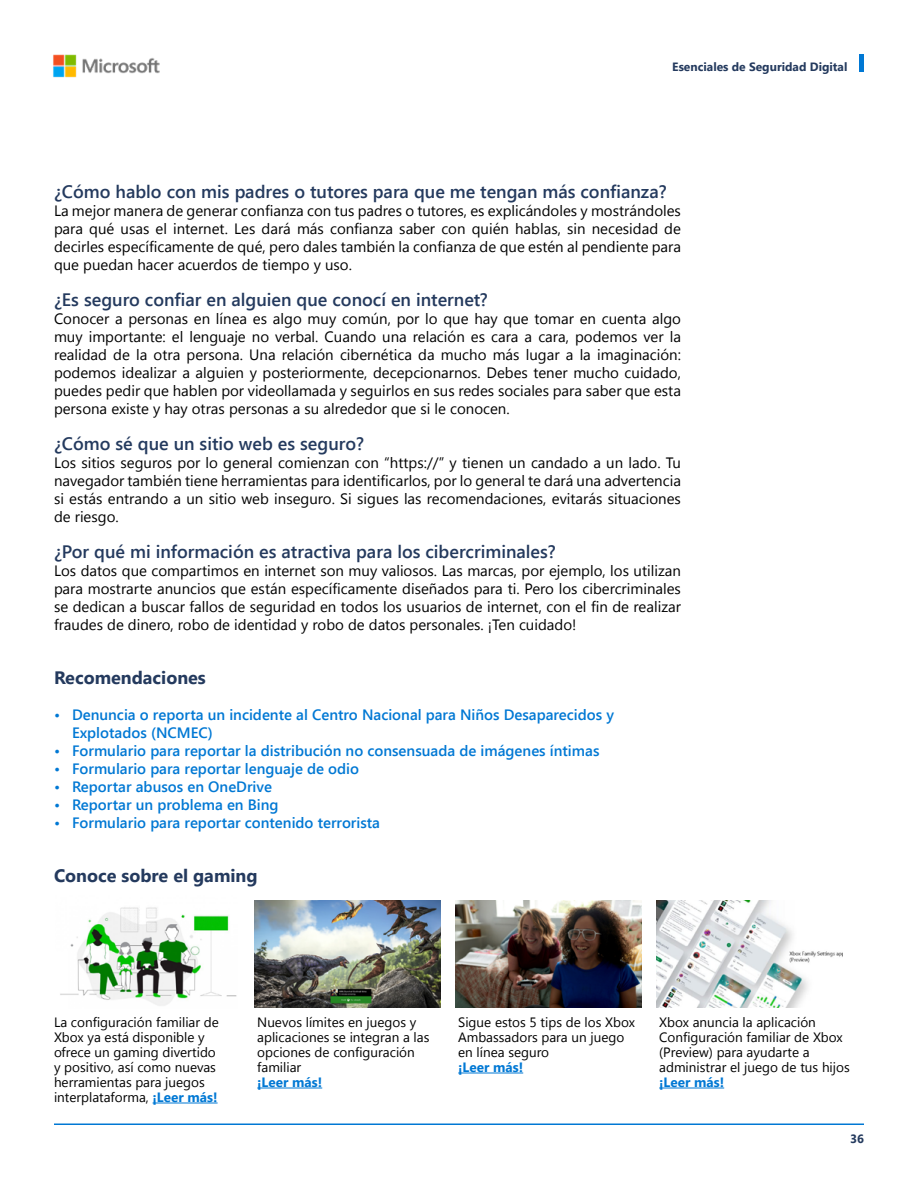
<style>
.page{position:relative;width:918px;height:1188px;background:#fff}
.page>*{position:absolute;margin:0;border:0;box-sizing:border-box;transform-origin:0 0}
.t1{font:600 18px "Segoe UI";color:#243a5e}
.t2{font:700 18px "Segoe UI";color:#243a5e}
.t3{font:15px/18px "Segoe UI";color:#000;text-align:justify}
.t4{font:600 15px/18px "Segoe UI";color:#0078d4}
.t5{font:13.5px/15px "Segoe UI";color:#000}
.t6{font:700 13.5px "Segoe UI";color:#0078d4}
.t7{font:700 12px "Segoe UI";color:#243a5e}
.s1{font-weight:700;color:#0078d4}
</style>
<div class="page">
<hr style="left:860px;top:54px;width:4px;height:18px;background:#0078d4">
<img style="left:53px;top:54px;width:107px;height:24px">
<hr style="left:54px;top:1124px;width:810px;height:1px;background:#0078d4">
<img style="left:60px;top:907px;width:177px;height:99px">
<hr style="left:153px;top:1103px;width:65px;height:1px;background:#0078d4">
<hr style="left:257px;top:1088px;width:65px;height:1px;background:#0078d4">
<hr style="left:458px;top:1073px;width:65px;height:1px;background:#0078d4">
<hr style="left:659px;top:1088px;width:65px;height:1px;background:#0078d4">
<img style="left:255px;top:900px;width:186px;height:107px">
<img style="left:456px;top:900px;width:186px;height:108px">
<img style="left:657px;top:900px;width:186px;height:108px">
<p class="t7" style="left:672px;top:58px;width:177px">Esenciales de Seguridad Digital</p>
<p class="t1" style="left:54px;top:179px;width:614px">¿Cómo hablo con mis padres o tutores para que me tengan más confianza?</p>
<p class="t3" style="left:54px;top:201px;width:629px">La mejor manera de generar confianza con tus padres o tutores, es explicándoles y mostrándoles para qué usas el internet. Les dará más confianza saber con quién hablas, sin necesidad de decirles específicamente de qué, pero dales también la confianza de que estén al pendiente para que puedan hacer acuerdos de tiempo y uso.</p>
<p class="t1" style="left:54px;top:287px;width:435px">¿Es seguro confiar en alguien que conocí en internet?</p>
<p class="t3" style="left:54px;top:309px;width:629px">Conocer a personas en línea es algo muy común, por lo que hay que tomar en cuenta algo muy importante: el lenguaje no verbal. Cuando una relación es cara a cara, podemos ver la realidad de la otra persona. Una relación cibernética da mucho más lugar a la imaginación: podemos idealizar a alguien y posteriormente, decepcionarnos. Debes tener mucho cuidado, puedes pedir que hablen por videollamada y seguirlos en sus redes sociales para saber que esta persona existe y hay otras personas a su alrededor que si le conocen.</p>
<p class="t1" style="left:54px;top:431px;width:312px">¿Cómo sé que un sitio web es seguro?</p>
<p class="t3" style="left:54px;top:453px;width:629px">Los sitios seguros por lo general comienzan con “https://” y tienen un candado a un lado. Tu navegador también tiene herramientas para identificarlos, por lo general te dará una advertencia si estás entrando a un sitio web inseguro. Si sigues las recomendaciones, evitarás situaciones de riesgo.</p>
<p class="t1" style="left:54px;top:539px;width:503px">¿Por qué mi información es atractiva para los cibercriminales?</p>
<p class="t3" style="left:54px;top:561px;width:629px">Los datos que compartimos en internet son muy valiosos. Las marcas, por ejemplo, los utilizan para mostrarte anuncios que están específicamente diseñados para ti. Pero los cibercriminales se dedican a buscar fallos de seguridad en todos los usuarios de internet, con el fin de realizar fraudes de dinero, robo de identidad y robo de datos personales. ¡Ten cuidado!</p>
<p class="t2" style="left:54px;top:665px;width:153px">Recomendaciones</p>
<p class="t4" style="left:72px;top:705px;width:544px;text-indent:-18px">• Denuncia o reporta un incidente al Centro Nacional para Niños Desaparecidos y<br>Explotados (NCMEC)</p>
<p class="t4" style="left:54px;top:741px;width:547px">• Formulario para reportar la distribución no consensuada de imágenes íntimas</p>
<p class="t4" style="left:54px;top:759px;width:307px">• Formulario para reportar lenguaje de odio</p>
<p class="t4" style="left:54px;top:777px;width:220px">• Reportar abusos en OneDrive</p>
<p class="t4" style="left:54px;top:795px;width:226px">• Reportar un problema en Bing</p>
<p class="t4" style="left:54px;top:813px;width:328px">• Formulario para reportar contenido terrorista</p>
<p class="t2" style="left:54px;top:863px;width:205px">Conoce sobre el gaming</p>
<p class="t5" style="left:54px;top:1014px;width:166px">La configuración familiar de<br>Xbox ya está disponible y ofrece un gaming divertido y positivo, así como nuevas herramientas para juegos interplataforma, <span class="s1">¡Leer más!</span></p>
<p class="t5" style="left:257px;top:1014px;width:174px">Nuevos límites en juegos y aplicaciones se integran a las opciones de configuración familiar</p>
<p class="t6" style="left:257px;top:1072px;width:67px">¡Leer más!</p>
<p class="t5" style="left:458px;top:1014px;width:178px">Sigue estos 5 tips de los Xbox<br>Ambassadors para un juego en línea seguro</p>
<p class="t6" style="left:458px;top:1057px;width:67px">¡Leer más!</p>
<p class="t5" style="left:659px;top:1014px;width:192px">Xbox anuncia la aplicación<br>Configuración familiar de Xbox (Preview) para ayudarte a administrar el juego de tus hijos</p>
<p class="t6" style="left:659px;top:1072px;width:67px">¡Leer más!</p>
<p class="t7" style="left:850px;top:1130px;width:15px">36</p>
</div>
